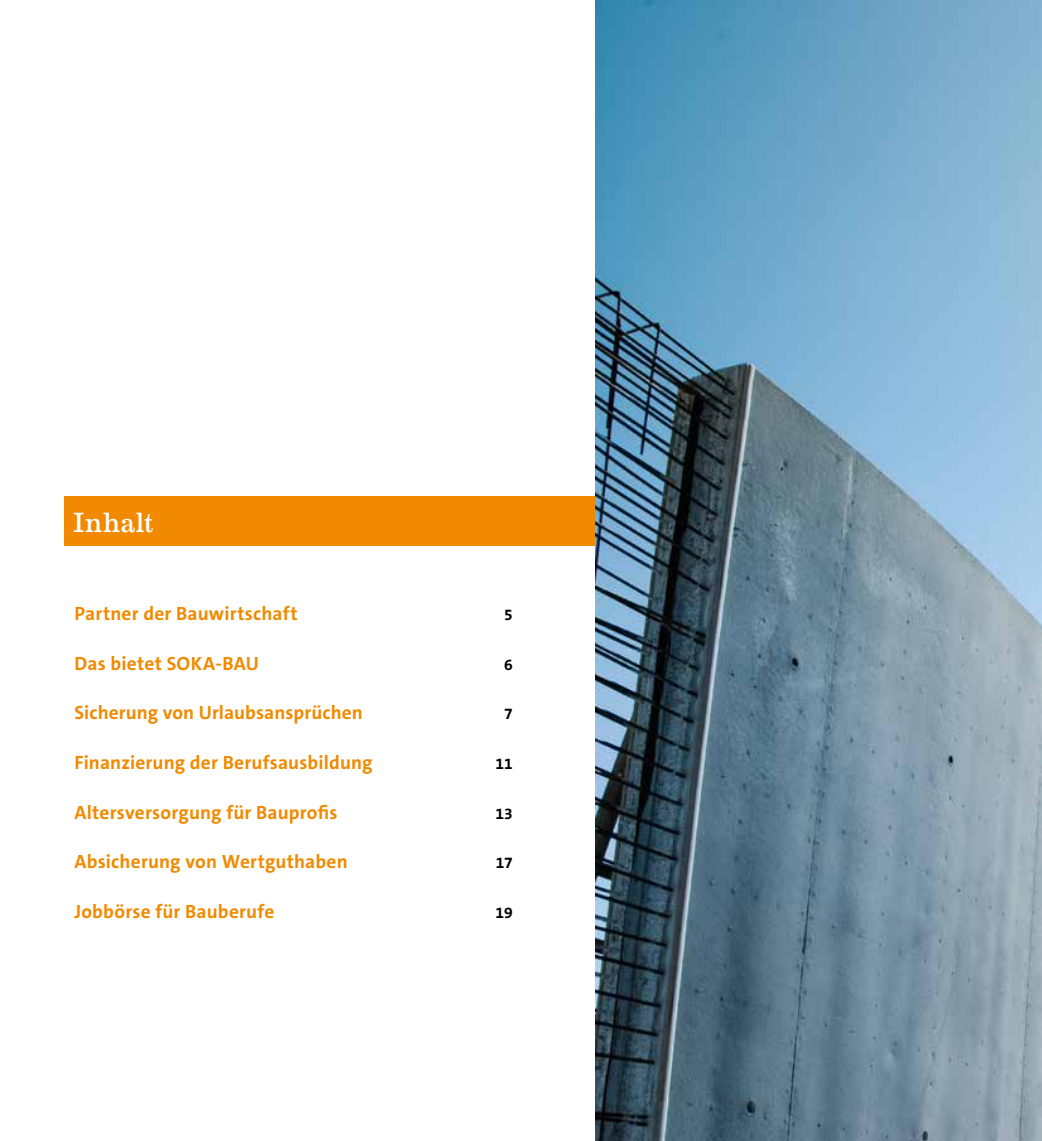
<style>
.page{position:relative;width:1042px;height:1141px;background:#fff}
.page>*{position:absolute;margin:0;border:0;box-sizing:border-box;transform-origin:0 0}
.t1{font:28px "Eames Century Modern";letter-spacing:.01em;color:#fff}
.t2{font:700 19.25px "The Sans C5";letter-spacing:.01em;color:#f18a00}
.t3{font:700 15.75px "The Sans C5";letter-spacing:-.01em;color:#000}
</style>
<div class="page">
<div style="left:64px;top:496px;width:720px;height:50px;background:#f18a00"></div>
<img style="left:595px;top:0;width:447px;height:1141px">
<h1 class="t1" style="left:73px;top:502px;width:82px">Inhalt</h1>
<p class="t2" style="left:74px;top:601px;width:225px">Partner der Bauwirtschaft</p>
<p class="t3" style="left:504px;top:605px;width:10px">5</p>
<p class="t2" style="left:74px;top:651px;width:186px">Das bietet SOKA-BAU</p>
<p class="t3" style="left:504px;top:654px;width:10px">6</p>
<p class="t2" style="left:74px;top:700px;width:290px">Sicherung von Urlaubsansprüchen</p>
<p class="t3" style="left:504px;top:704px;width:10px">7</p>
<p class="t2" style="left:74px;top:750px;width:300px">Finanzierung der Berufsausbildung</p>
<p class="t3" style="left:495px;top:753px;width:19px">11</p>
<p class="t2" style="left:74px;top:800px;width:265px">Altersversorgung für Bauprofis</p>
<p class="t3" style="left:495px;top:803px;width:19px">13</p>
<p class="t2" style="left:74px;top:849px;width:275px">Absicherung von Wertguthaben</p>
<p class="t3" style="left:496px;top:853px;width:18px">17</p>
<p class="t2" style="left:74px;top:899px;width:201px">Jobbörse für Bauberufe</p>
<p class="t3" style="left:495px;top:902px;width:19px">19</p>
</div>
